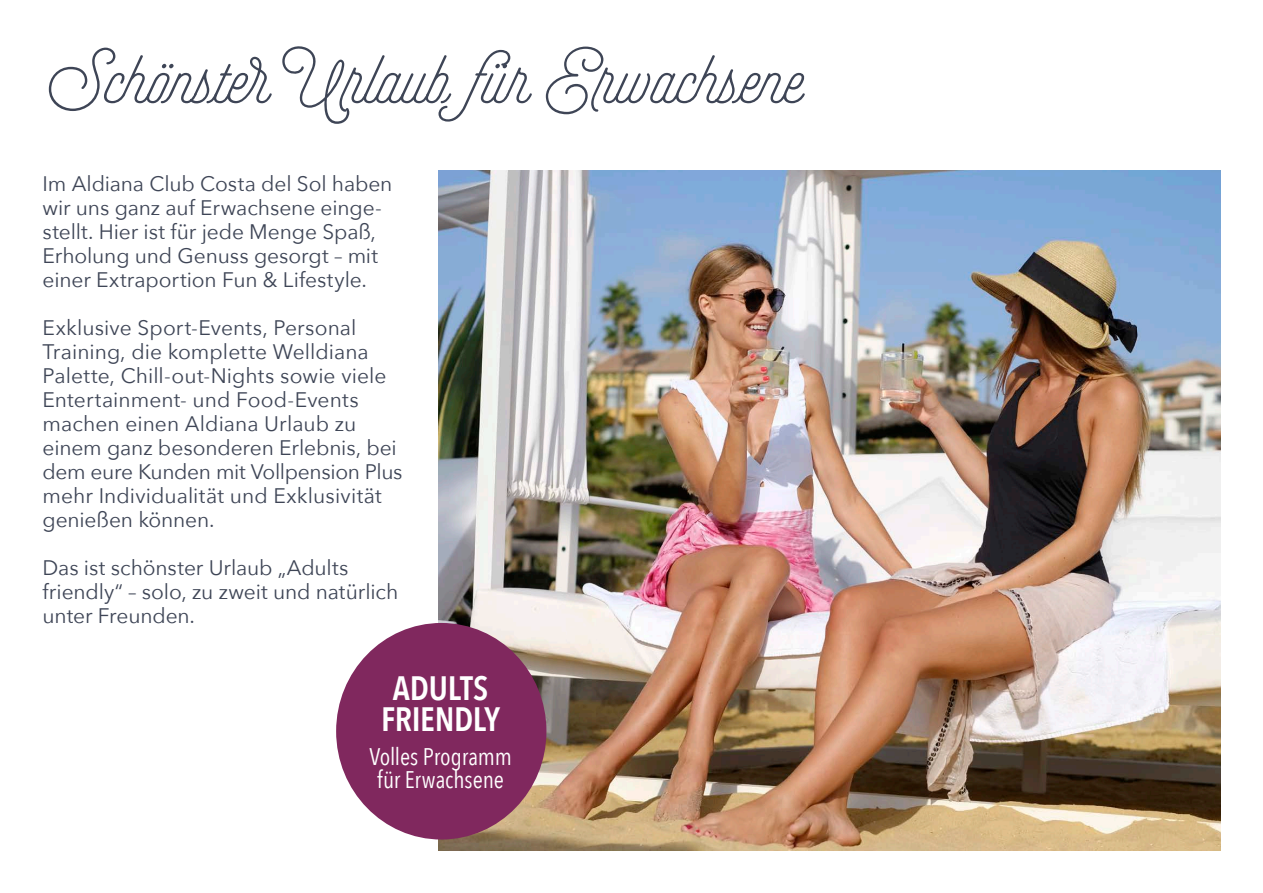
<style>
.page{position:relative;width:1263px;height:893px;background:#fff}
.page>*{position:absolute;margin:0;border:0;box-sizing:border-box;transform-origin:0 0}
.t1{font:81px "Selfie";color:#3e4556}
.t2{font:600 33.75px/31.5px "Avenir Next Condensed";letter-spacing:-.01em;color:#fff;text-align:center}
.t3{font:24px/22.5px "Avenir Next Condensed";letter-spacing:-.005em;color:#fff;text-align:center}
.t4{font:21px/24px "Avenir Next";color:#3e4556}
</style>
<div class="page">
<img style="left:438px;top:170px;width:782px;height:680px">
<div style="left:336px;top:623px;width:210px;height:216px;background:#80285e;border-radius:50%"></div>
<h1 class="t1" style="left:43px;top:31px;width:762px">Schönster Urlaub für Erwachsene</h1>
<p class="t4" style="left:43px;top:171px;width:351px">Im Aldiana Club Costa del Sol haben wir uns ganz auf Erwachsene einge&shy;stellt. Hier ist für jede Menge Spaß, Erholung und Genuss gesorgt – mit einer Extraportion Fun &amp; Lifestyle.</p>
<p class="t4" style="left:43px;top:315px;width:362px">Exklusive Sport-Events, Personal Training, die komplette Welldiana Palette, Chill-out-Nights sowie viele Entertainment- und Food-Events machen einen Aldiana Urlaub zu einem ganz besonderen Erlebnis, bei dem eure Kunden mit Vollpension Plus mehr Individualität und Exklusivität genießen können.</p>
<p class="t4" style="left:43px;top:555px;width:357px">Das ist schönster Urlaub „Adults friendly“ – solo, zu zweit und natürlich unter Freunden.</p>
<h2 class="t2" style="left:381px;top:671px;width:121px">ADULTS<br>FRIENDLY</h2>
<p class="t3" style="left:369px;top:745px;width:144px">Volles Programm für Erwachsene</p>
</div>
